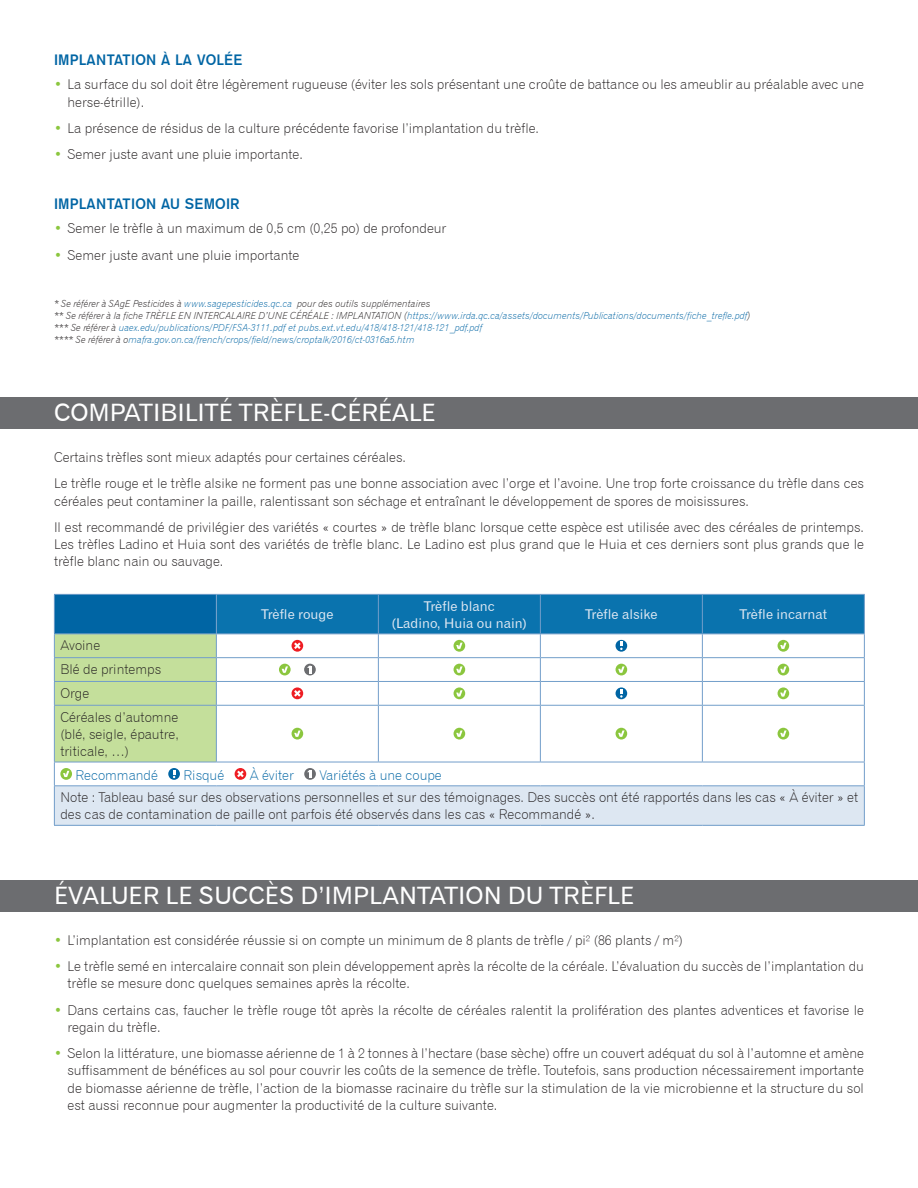
<style>
.page{position:relative;width:918px;height:1188px;background:#fff}
.page>*{position:absolute;margin:0;border:0;box-sizing:border-box;transform-origin:0 0}
.Titre{font:24px "Gothic 720 BT Roman B";color:#fff}
.Sous-titre{font:15px "Gothic 725 BT Bold A";letter-spacing:.01em;color:#0065a4}
.Texte_courant{font:13.5px/17.2px "Gothic 720 BT Light B";color:#231f20}
.Texte_courant-2{font:13.5px/17.2px "Gothic 720 BT Roman B";color:#dde7f2;text-align:center}
.Texte_courant-3{font:13.5px "Gothic 720 BT Light B";color:#0065a4}
.no_de_fiche{font:9.75px "Gothic 720 BT Light Italic B";color:#0065a4}
.no_de_fiche-2{font:9.75px "Gothic 720 BT Light Italic B";color:#231f20}
.s1{color:#8bc63e}
.s2{color:#0065a4}
.s3{color:#231f20}
</style>
<div class="page">
<div style="left:0;top:397px;width:918px;height:32px;background:#6c6d70"></div>
<div style="left:0;top:880px;width:918px;height:32px;background:#6c6d70"></div>
<div style="left:54px;top:786px;width:810px;height:39px;background:#dde7f2"></div>
<hr style="left:54px;top:785px;width:162px;height:1px;background:#729eca">
<hr style="left:54px;top:786px;width:1px;height:39px;background:#729eca">
<hr style="left:216px;top:785px;width:162px;height:1px;background:#729eca">
<hr style="left:378px;top:785px;width:162px;height:1px;background:#729eca">
<hr style="left:540px;top:785px;width:162px;height:1px;background:#729eca">
<hr style="left:702px;top:785px;width:163px;height:1px;background:#729eca">
<hr style="left:54px;top:825px;width:162px;height:1px;background:#729eca">
<hr style="left:216px;top:825px;width:162px;height:1px;background:#729eca">
<hr style="left:378px;top:825px;width:162px;height:1px;background:#729eca">
<hr style="left:540px;top:825px;width:162px;height:1px;background:#729eca">
<hr style="left:702px;top:825px;width:163px;height:1px;background:#729eca">
<hr style="left:864px;top:786px;width:1px;height:39px;background:#729eca">
<svg style="left:54px;top:594px;width:811px;height:191px"></svg>
<p class="Sous-titre" style="left:54px;top:52px;width:190px">IMPLANTATION À LA VOLÉE</p>
<p class="Texte_courant" style="left:68px;top:76px;width:798px;text-indent:-14px"><span class="s1">•</span> La surface du sol doit être légèrement rugueuse (éviter les sols présentant une croûte de battance ou les ameublir au préalable avec une herse-étrille).</p>
<p class="Texte_courant" style="left:54px;top:119px;width:487px"><span class="s1">•</span> La présence de résidus de la culture précédente favorise l’implantation du trèfle.</p>
<p class="Texte_courant" style="left:54px;top:146px;width:250px"><span class="s1">•</span> Semer juste avant une pluie importante.</p>
<p class="Sous-titre" style="left:54px;top:196px;width:187px">IMPLANTATION AU SEMOIR</p>
<p class="Texte_courant" style="left:54px;top:220px;width:394px"><span class="s1">•</span> Semer le trèfle à un maximum de 0,5 cm (0,25 po) de profondeur</p>
<p class="Texte_courant" style="left:54px;top:246px;width:247px"><span class="s1">•</span> Semer juste avant une pluie importante</p>
<p class="no_de_fiche-2" style="left:54px;top:297px;width:378px">* Se référer à SAgE Pesticides à <span class="s2">www.sagepesticides.qc.ca</span> pour des outils supplémentaires</p>
<p class="no_de_fiche" style="left:54px;top:309px;width:698px"><span class="s3">** Se référer à la fiche TRÈFLE EN INTERCALAIRE D’UNE CÉRÉALE : IMPLANTATION (</span>https://www.irda.qc.ca/assets/documents/Publications/documents/fiche_trefle.pdf<span class="s3">)</span></p>
<p class="no_de_fiche" style="left:54px;top:321px;width:430px"><span class="s3">*** Se référer à</span> uaex.edu/publications/PDF/FSA-3111.pdf et pubs.ext.vt.edu/418/418-121/418-121_pdf.pdf</p>
<p class="no_de_fiche" style="left:54px;top:333px;width:362px"><span class="s3">**** Se référer à o</span>mafra.gov.on.ca/french/crops/field/news/croptalk/2016/ct-0316a5.htm</p>
<p class="Titre" style="left:54px;top:398px;width:383px">COMPATIBILITÉ TRÈFLE-CÉRÉALE</p>
<p class="Texte_courant" style="left:54px;top:449px;width:353px">Certains trèfles sont mieux adaptés pour certaines céréales.</p>
<p class="Texte_courant" style="left:54px;top:475px;width:812px">Le trèfle rouge et le trèfle alsike ne forment pas une bonne association avec l’orge et l’avoine. Une trop forte croissance du trèfle dans ces céréales peut contaminer la paille, ralentissant son séchage et entraînant le développement de spores de moisissures.</p>
<p class="Texte_courant" style="left:54px;top:518px;width:812px;text-align:justify">Il est recommandé de privilégier des variétés « courtes » de trèfle blanc lorsque cette espèce est utilisée avec des céréales de printemps.<br>Les trèfles Ladino et Huia sont des variétés de trèfle blanc. Le Ladino est plus grand que le Huia et ces derniers sont plus grands que le trèfle blanc nain ou sauvage.</p>
<p class="Texte_courant-2" style="left:261px;top:606px;width:74px">Trèfle rouge</p>
<p class="Texte_courant-2" style="left:392px;top:597px;width:137px">Trèfle blanc<br>(Ladino, Huia ou nain)</p>
<p class="Texte_courant-2" style="left:585px;top:606px;width:74px">Trèfle alsike</p>
<p class="Texte_courant-2" style="left:740px;top:606px;width:89px">Trèfle incarnat</p>
<p class="Texte_courant" style="left:60px;top:637px;width:41px">Avoine</p>
<p class="Texte_courant" style="left:60px;top:660px;width:102px">Blé de printemps</p>
<p class="Texte_courant" style="left:60px;top:684px;width:30px">Orge</p>
<p class="Texte_courant" style="left:60px;top:708px;width:120px;text-align:justify">Céréales d’automne (blé, seigle, épautre, triticale, …)</p>
<p class="Texte_courant-3" style="left:75px;top:767px;width:84px">Recommandé</p>
<p class="Texte_courant-3" style="left:183px;top:767px;width:42px">Risqué</p>
<p class="Texte_courant-3" style="left:250px;top:767px;width:46px">À éviter</p>
<p class="Texte_courant-3" style="left:319px;top:767px;width:124px">Variétés à une coupe</p>
<p class="Texte_courant" style="left:60px;top:789px;width:799px">Note : Tableau basé sur des observations personnelles et sur des témoignages. Des succès ont été rapportés dans les cas « À éviter » et des cas de contamination de paille ont parfois été observés dans les cas « Recommandé ».</p>
<p class="Titre" style="left:54px;top:881px;width:582px">ÉVALUER LE SUCCÈS D’IMPLANTATION DU TRÈFLE</p>
<p class="Texte_courant" style="left:54px;top:931px;width:631px"><span class="s1">•</span> L’implantation est considérée réussie si on compte un minimum de 8 plants de trèfle / pi² (86 plants / m²)</p>
<p class="Texte_courant" style="left:68px;top:958px;width:798px;text-indent:-14px"><span class="s1">•</span> Le trèfle semé en intercalaire connait son plein développement après la récolte de la céréale. L’évaluation du succès de l’implantation du trèfle se mesure donc quelques semaines après la récolte.</p>
<p class="Texte_courant" style="left:68px;top:1001px;width:798px;text-indent:-14px"><span class="s1">•</span> Dans certains cas, faucher le trèfle rouge tôt après la récolte de céréales ralentit la prolifération des plantes adventices et favorise le regain du trèfle.</p>
<p class="Texte_courant" style="left:68px;top:1045px;width:798px;text-align:justify;text-indent:-14px"><span class="s1">•</span> Selon la littérature, une biomasse aérienne de 1 à 2 tonnes à l’hectare (base sèche) offre un couvert adéquat du sol à l’automne et amène suffisamment de bénéfices au sol pour couvrir les coûts de la semence de trèfle. Toutefois, sans production nécessairement importante de biomasse aérienne de trèfle, l’action de la biomasse racinaire du trèfle sur la stimulation de la vie microbienne et la structure du sol est aussi reconnue pour augmenter la productivité de la culture suivante.</p>
</div>
